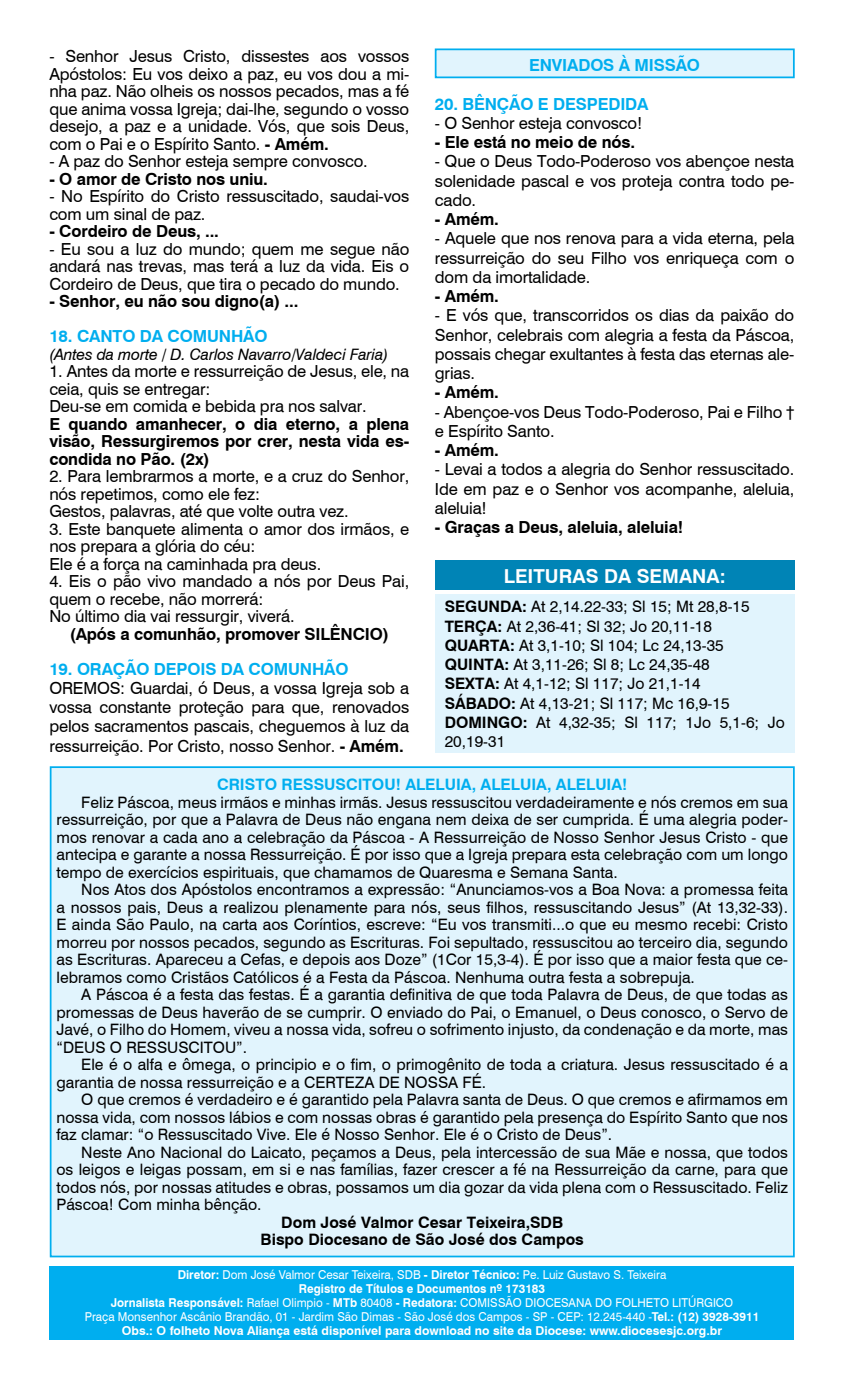
<style>
.page{position:relative;width:844px;height:1389px;background:#fff}
.page>*{position:absolute;margin:0;border:0;box-sizing:border-box;transform-origin:0 0}
.t1{font:700 19.25px "Swiss 721 BT";color:#fff}
.t2{font:16.62px/17.5px "Swiss 721 BT";letter-spacing:-.01em;color:#000;text-align:justify}
.t3{font:700 16.62px/17.5px "Swiss 721 BT";letter-spacing:-.01em;color:#000;text-align:justify}
.t4{font:700 16.62px "Swiss 721 BT";letter-spacing:-.01em;color:#00aeef}
.t5{font:15.75px/17.5px "Swiss 721 BT";color:#000;text-align:justify}
.t6{font:700 15.75px/17.5px "Swiss 721 BT";color:#000;text-align:center}
.t7{font:italic 15.75px "Swiss 721 BT";letter-spacing:-.01em;color:#000}
.t8{font:700 15.75px "Swiss 721 BT";color:#00aeef}
.t9{font:700 12.25px/14px "Swiss 721 BT";color:#fff;text-align:center;scale:.95 1}
.s1{font-weight:700}
.s2{font-weight:400}
</style>
<div class="page">
<div style="left:51px;top:767px;width:742px;height:489px;background:#e1f4fd"></div>
<div style="left:50px;top:766px;width:744px;height:491px;border:2px solid #00aeef"></div>
<div style="left:434px;top:48px;width:360px;height:30px;background:#e1f4fd;border:2px solid #00aeef"></div>
<div style="left:50px;top:1266px;width:744px;height:73px;background:#00aeef"></div>
<div style="left:434px;top:594px;width:360px;height:159px;background:#e1f4fd"></div>
<div style="left:434px;top:560px;width:360px;height:30px;background:#0084b6"></div>
<p class="t2" style="left:49px;top:47px;width:361px">- Senhor Jesus Cristo, dissestes aos vossos Apóstolos: Eu vos deixo a paz, eu vos dou a mi&shy;nha paz. Não olheis os nossos pecados, mas a fé que anima vossa Igreja; dai-lhe, segundo o vosso desejo, a paz e a unidade. Vós, que sois Deus, com o Pai e o Espírito Santo. <span class="s1">- Amém.</span></p>
<p class="t2" style="left:49px;top:152px;width:320px">- A paz do Senhor esteja sempre convosco.</p>
<p class="t3" style="left:49px;top:169px;width:220px">- O amor de Cristo nos uniu.</p>
<p class="t2" style="left:49px;top:187px;width:361px">- No Espírito do Cristo ressuscitado, saudai-vos com um sinal de paz.</p>
<p class="t3" style="left:49px;top:222px;width:171px">- Cordeiro de Deus, ...</p>
<p class="t2" style="left:49px;top:239px;width:361px">- Eu sou a luz do mundo; quem me segue não andará nas trevas, mas terá a luz da vida. Eis o Cordeiro de Deus, que tira o pecado do mundo.</p>
<p class="t3" style="left:49px;top:292px;width:250px">- Senhor, eu não sou digno(a) ...</p>
<p class="t4" style="left:49px;top:325px;width:220px">18. CANTO DA COMUNHÃO</p>
<p class="t7" style="left:49px;top:343px;width:340px">(Antes da morte / D. Carlos Navarro/Valdeci Faria)</p>
<p class="t2" style="left:49px;top:362px;width:361px;text-align:left">1. Antes da morte e ressurreição de Jesus, ele, na ceia, quis se entregar:<br>Deu-se em comida e bebida pra nos salvar.</p>
<p class="t3" style="left:49px;top:414px;width:361px">E quando amanhecer, o dia eterno, a plena visão, Ressurgiremos por crer, nesta vida es&shy;condida no Pão. (2x)</p>
<p class="t2" style="left:49px;top:467px;width:361px;text-align:left">2. Para lembrarmos a morte, e a cruz do Senhor, nós repetimos, como ele fez:<br>Gestos, palavras, até que volte outra vez.</p>
<p class="t2" style="left:49px;top:519px;width:361px;text-align:left">3. Este banquete alimenta o amor dos irmãos, e nos prepara a glória do céu:<br>Ele é a força na caminhada pra deus.</p>
<p class="t2" style="left:49px;top:572px;width:361px;text-align:left">4. Eis o pão vivo mandado a nós por Deus Pai, quem o recebe, não morrerá:<br>No último dia vai ressurgir, viverá.</p>
<p class="t3" style="left:70px;top:624px;width:321px">(Após a comunhão, promover SILÊNCIO)</p>
<p class="t4" style="left:49px;top:657px;width:301px">19. ORAÇÃO DEPOIS DA COMUNHÃO</p>
<p class="t2" style="left:49px;top:678px;width:361px;line-height:19.2px">OREMOS: Guardai, ó Deus, a vossa Igreja sob a vossa constante proteção para que, renovados pelos sacramentos pascais, cheguemos à luz da ressurreição. Por Cristo, nosso Senhor. <span class="s1">- Amém.</span></p>
<p class="t4" style="left:529px;top:54px;width:172px">ENVIADOS À MISSÃO</p>
<p class="t4" style="left:435px;top:92px;width:215px">20. BÊNÇÃO E DESPEDIDA</p>
<p class="t2" style="left:435px;top:113px;width:209px">- O Senhor esteja convosco!</p>
<p class="t3" style="left:435px;top:133px;width:202px">- Ele está no meio de nós.</p>
<p class="t2" style="left:435px;top:151px;width:361px;line-height:19.2px">- Que o Deus Todo-Poderoso vos abençoe nesta solenidade pascal e vos proteja contra todo pe&shy;cado.</p>
<p class="t3" style="left:435px;top:210px;width:66px">- Amém.</p>
<p class="t2" style="left:435px;top:228px;width:361px;line-height:19.2px">- Aquele que nos renova para a vida eterna, pela ressurreição do seu Filho vos enriqueça com o dom da imortalidade.</p>
<p class="t3" style="left:435px;top:287px;width:66px">- Amém.</p>
<p class="t2" style="left:435px;top:305px;width:361px;line-height:19.2px">- E vós que, transcorridos os dias da paixão do Senhor, celebrais com alegria a festa da Páscoa, possais chegar exultantes à festa das eternas ale&shy;grias.</p>
<p class="t3" style="left:435px;top:383px;width:66px">- Amém.</p>
<p class="t2" style="left:435px;top:401px;width:361px;line-height:19.2px">- Abençoe-vos Deus Todo-Poderoso, Pai e Filho † e Espírito Santo.</p>
<p class="t3" style="left:435px;top:441px;width:66px">- Amém.</p>
<p class="t2" style="left:435px;top:459px;width:361px;line-height:19.2px">- Levai a todos a alegria do Senhor ressuscitado.<br>Ide em paz e o Senhor vos acompanhe, aleluia, aleluia!</p>
<p class="t3" style="left:435px;top:518px;width:250px">- Graças a Deus, aleluia, aleluia!</p>
<p class="t1" style="left:503px;top:562px;width:223px">LEITURAS DA SEMANA:</p>
<p class="t5" style="left:444px;top:597px;width:341px;line-height:19.2px;text-align:left"><span class="s1">SEGUNDA:</span> At 2,14.22-33; Sl 15; Mt 28,8-15<br><span class="s1">TERÇA:</span> At 2,36-41; Sl 32; Jo 20,11-18<br><span class="s1">QUARTA:</span> At 3,1-10; Sl 104; Lc 24,13-35<br><span class="s1">QUINTA:</span> At 3,11-26; Sl 8; Lc 24,35-48<br><span class="s1">SEXTA:</span> At 4,1-12; Sl 117; Jo 21,1-14<br><span class="s1">SÁBADO:</span> At 4,13-21; Sl 117; Mc 16,9-15<br><span class="s1">DOMINGO:</span> At 4,32-35; Sl 117; 1Jo 5,1-6; Jo 20,19-31</p>
<p class="t8" style="left:217px;top:774px;width:412px">CRISTO RESSUSCITOU! ALELUIA, ALELUIA, ALELUIA!</p>
<p class="t5" style="left:56px;top:793px;width:732px;text-indent:25px">Feliz Páscoa, meus irmãos e minhas irmãs. Jesus ressuscitou verdadeiramente e nós cremos em sua ressurreição, por que a Palavra de Deus não engana nem deixa de ser cumprida. É uma alegria poder&shy;mos renovar a cada ano a celebração da Páscoa - A Ressurreição de Nosso Senhor Jesus Cristo - que antecipa e garante a nossa Ressurreição. É por isso que a Igreja prepara esta celebração com um longo tempo de exercícios espirituais, que chamamos de Quaresma e Semana Santa.</p>
<p class="t5" style="left:56px;top:880px;width:732px;text-indent:25px">Nos Atos dos Apóstolos encontramos a expressão: “Anunciamos-vos a Boa Nova: a promessa feita a nossos pais, Deus a realizou plenamente para nós, seus filhos, ressuscitando Jesus” (At 13,32-33).<br>E ainda São Paulo, na carta aos Coríntios, escreve: “Eu vos transmiti...o que eu mesmo recebi: Cristo morreu por nossos pecados, segundo as Escrituras. Foi sepultado, ressuscitou ao terceiro dia, segundo as Escrituras. Apareceu a Cefas, e depois aos Doze” (1Cor 15,3-4). É por isso que a maior festa que ce&shy;lebramos como Cristãos Católicos é a Festa da Páscoa. Nenhuma outra festa a sobrepuja.</p>
<p class="t5" style="left:56px;top:985px;width:732px;text-indent:25px">A Páscoa é a festa das festas. É a garantia definitiva de que toda Palavra de Deus, de que todas as promessas de Deus haverão de se cumprir. O enviado do Pai, o Emanuel, o Deus conosco, o Servo de Javé, o Filho do Homem, viveu a nossa vida, sofreu o sofrimento injusto, da condenação e da morte, mas “DEUS O RESSUSCITOU”.</p>
<p class="t5" style="left:56px;top:1055px;width:732px;text-indent:25px">Ele é o alfa e ômega, o principio e o fim, o primogênito de toda a criatura. Jesus ressuscitado é a garantia de nossa ressurreição e a CERTEZA DE NOSSA FÉ.</p>
<p class="t5" style="left:56px;top:1090px;width:733px;text-indent:25px">O que cremos é verdadeiro e é garantido pela Palavra santa de Deus. O que cremos e afirmamos em nossa vida, com nossos lábios e com nossas obras é garantido pela presença do Espírito Santo que nos faz clamar: “o Ressuscitado Vive. Ele é Nosso Senhor. Ele é o Cristo de Deus”.</p>
<p class="t5" style="left:56px;top:1143px;width:733px;text-indent:25px">Neste Ano Nacional do Laicato, peçamos a Deus, pela intercessão de sua Mãe e nossa, que todos os leigos e leigas possam, em si e nas famílias, fazer crescer a fé na Ressurreição da carne, para que todos nós, por nossas atitudes e obras, possamos um dia gozar da vida plena com o Ressuscitado. Feliz Páscoa! Com minha bênção.</p>
<p class="t6" style="left:260px;top:1213px;width:324px">Dom José Valmor Cesar Teixeira,SDB<br>Bispo Diocesano de São José dos Campos</p>
<p class="t9" style="left:85px;top:1268px;width:711px">Diretor: <span class="s2">Dom José Valmor Cesar Teixeira, SDB</span> - Diretor Técnico: <span class="s2">Pe. Luiz Gustavo S. Teixeira<br></span>Registro de Títulos e Documentos nº 173183<br>Jornalista Responsável: <span class="s2">Rafael Olimpio -</span> MTb <span class="s2">80408</span> - Redatora: <span class="s2">COMISSÃO DIOCESANA DO FOLHETO LITÚRGICO<br>Praça Monsenhor Ascânio Brandão, 01 - Jardim São Dimas - São José dos Campos - SP - CEP: 12.245-440 -</span>Tel.: (12) 3928-3911<br>Obs.: O folheto Nova Aliança está disponível para download no site da Diocese: www.diocesesjc.org.br</p>
</div>
